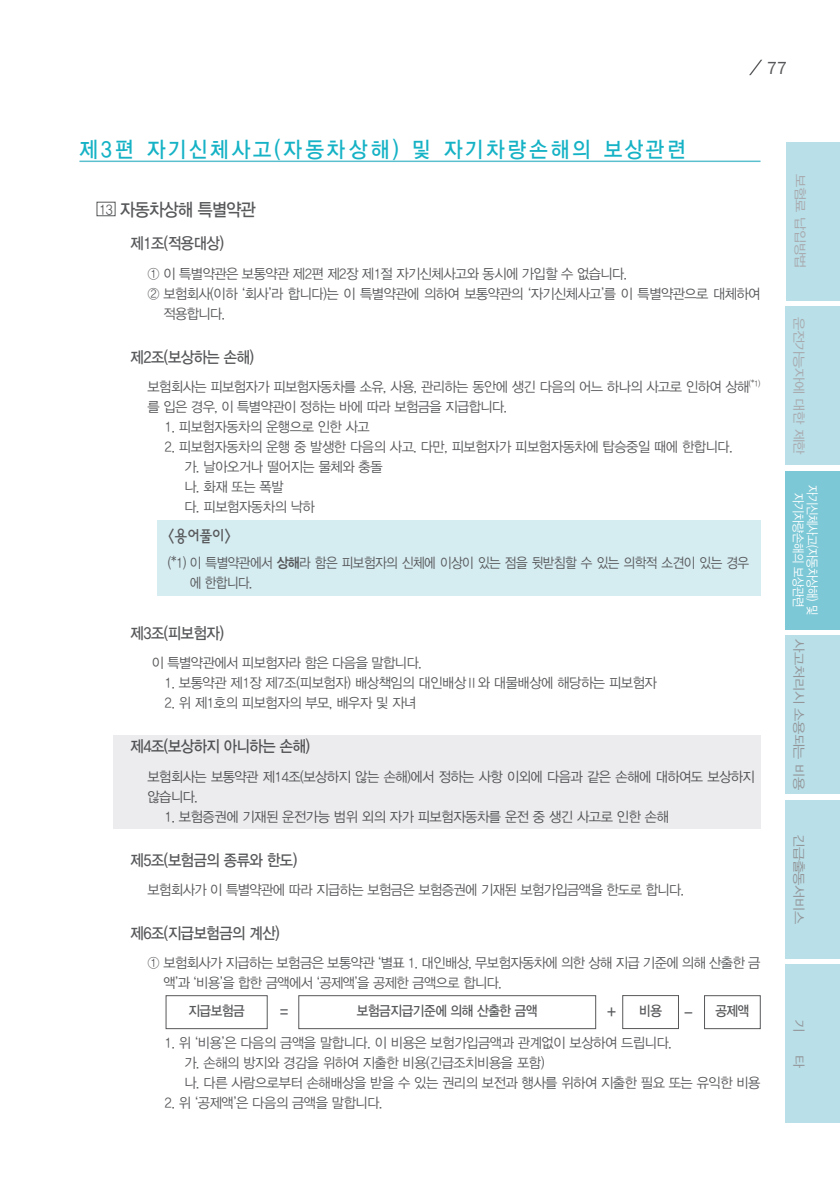
<style>
.page{position:relative;width:840px;height:1191px;background:#fff}
.page>*{position:absolute;margin:0;border:0;box-sizing:border-box;transform-origin:0 0}
.제1편{font:22px "YDVYGO Std 33";letter-spacing:.155em;color:#15b2c5;scale:.9 1}
.특별약관{font:18px "YDVYGO Std 33";letter-spacing:-.03em;color:#57585a;scale:.9 1}
.t1{font:18px "Franklin Gothic";color:#57585a}
.제1절{font:16px "YDVYGO Std 33";letter-spacing:-.03em;color:#57585a;scale:.9 1}
.용어풀이{font:16px "YDVYGO Std 23";color:#57585a;scale:.9 1}
.본문{font:14px/20px "YDVYGO Std 32";letter-spacing:-.04em;color:#57585a;scale:.95 1}
.본문_1{font:14px "YDVYGO Std 32";letter-spacing:-.03em;color:#57585a;scale:.95 1}
.본문-2{font:14px/20px "YDVYGO Std 32";letter-spacing:-.04em;color:#57585a;scale:.9 1}
.표하시라{font:14px "YDVYGO Std 33";letter-spacing:-.03em;color:#57585a;scale:.9 1}
.목차_본문{font:14px "YDVYGO Std 32";color:#57585a;scale:.9 1}
.t2{font:12.8px/14px "YDVYGO Std 12";letter-spacing:-.03em;color:#fff;text-align:center;scale:.87 1}
.t3{font:12.8px "YDVYGO Std 12";letter-spacing:-.03em;color:#939598;scale:1.12 1}
.t4{font:12.8px "YDVYGO Std 12";letter-spacing:-.03em;color:#a8a9ad;scale:1.12 1}
.s1{font-family:"YDVYGO Std 34"}
</style>
<div class="page">
<div style="left:785px;top:142px;width:54px;height:158px;background:#b9dfe8"></div>
<div style="left:784px;top:306px;width:55px;height:159px;background:#b9dfe8"></div>
<div style="left:784px;top:471px;width:55px;height:158px;background:#7cc8d6"></div>
<div style="left:784px;top:635px;width:55px;height:159px;background:#b9dfe8"></div>
<div style="left:784px;top:799px;width:55px;height:159px;background:#b9dfe8"></div>
<div style="left:784px;top:964px;width:55px;height:159px;background:#b9dfe8"></div>
<svg style="left:749px;top:60px;width:13px;height:15px"></svg>
<hr style="left:79px;top:160px;width:681px;height:2px;background:#5cbfce">
<div style="left:96px;top:202px;width:19px;height:14px;border:1px solid #57585a"></div>
<div style="left:156px;top:520px;width:604px;height:76px;background:#d5ecf1"></div>
<div style="left:166px;top:995px;width:101px;height:34px;border:1px solid #57585a"></div>
<div style="left:622px;top:995px;width:56px;height:33px;border:1px solid #57585a"></div>
<div style="left:703px;top:995px;width:57px;height:34px;border:1px solid #57585a"></div>
<div style="left:298px;top:995px;width:297px;height:34px;border:1px solid #57585a"></div>
<div style="left:113px;top:735px;width:647px;height:94px;background:#ececee"></div>
<p class="제1편" style="left:79px;top:138px;width:674px">제3편 자기신체사고(자동차상해) 및 자기차량손해의 보상관련</p>
<p class="t1" style="left:766px;top:57px;width:22px">77</p>
<p class="목차_본문" style="left:99px;top:202px;width:17px">13</p>
<p class="특별약관" style="left:120px;top:200px;width:152px">자동차상해 특별약관</p>
<p class="제1절" style="left:130px;top:235px;width:105px">제1조(적용대상)</p>
<p class="본문" style="left:147px;top:264px;width:506px">① 이 특별약관은 보통약관 제2편 제2장 제1절 자기신체사고와 동시에 가입할 수 없습니다.</p>
<p class="본문" style="left:163px;top:284px;width:629px;text-indent:-16px">② 보험회사(이하 ‘회사’라 합니다)는 이 특별약관에 의하여 보통약관의 ‘자기신체사고’를 이 특별약관으로 대체하여 적용합니다.</p>
<p class="제1절" style="left:130px;top:349px;width:139px">제2조(보상하는 손해)</p>
<p class="본문" style="left:147px;top:377px;width:646px">보험회사는 피보험자가 피보험자동차를 소유, 사용, 관리하는 동안에 생긴 다음의 어느 하나의 사고로 인하여 상해<sup>(*1) </sup>를 입은 경우, 이 특별약관이 정하는 바에 따라 보험금을 지급합니다.</p>
<p class="본문_1" style="left:164px;top:420px;width:217px">1. 피보험자동차의 운행으로 인한 사고</p>
<p class="본문_1" style="left:164px;top:440px;width:599px">2. 피보험자동차의 운행 중 발생한 다음의 사고. 다만, 피보험자가 피보험자동차에 탑승중일 때에 한합니다.</p>
<p class="본문_1" style="left:184px;top:460px;width:210px">가. 날아오거나 떨어지는 물체와 충돌</p>
<p class="본문_1" style="left:184px;top:480px;width:106px">나. 화재 또는 폭발</p>
<p class="본문_1" style="left:184px;top:500px;width:139px">다. 피보험자동차의 낙하</p>
<p class="용어풀이" style="left:168px;top:528px;width:72px">&lt;용어풀이&gt;</p>
<p class="본문-2" style="left:190px;top:552px;width:622px;text-indent:-22px">(*1) 이 특별약관에서 <span class="s1">상해</span>라 함은 피보험자의 신체에 이상이 있는 점을 뒷받침할 수 있는 의학적 소견이 있는 경우 에 한합니다.</p>
<p class="제1절" style="left:130px;top:625px;width:105px">제3조(피보험자)</p>
<p class="본문" style="left:152px;top:653px;width:285px">이 특별약관에서 피보험자라 함은 다음을 말합니다.</p>
<p class="본문_1" style="left:164px;top:676px;width:519px">1. 보통약관 제1장 제7조(피보험자) 배상책임의 대인배상Ⅱ와 대물배상에 해당하는 피보험자</p>
<p class="본문_1" style="left:164px;top:696px;width:266px">2. 위 제1호의 피보험자의 부모, 배우자 및 자녀</p>
<p class="제1절" style="left:130px;top:738px;width:201px">제4조(보상하지 아니하는 손해)</p>
<p class="본문" style="left:147px;top:766px;width:640px">보험회사는 보통약관 제14조(보상하지 않는 손해)에서 정하는 사항 이외에 다음과 같은 손해에 대하여도 보상하지 않습니다.</p>
<p class="본문_1" style="left:164px;top:809px;width:532px">1. 보험증권에 기재된 운전가능 범위 외의 자가 피보험자동차를 운전 중 생긴 사고로 인한 손해</p>
<p class="제1절" style="left:130px;top:851px;width:187px">제5조(보험금의 종류와 한도)</p>
<p class="본문" style="left:147px;top:880px;width:566px">보험회사가 이 특별약관에 따라 지급하는 보험금은 보험증권에 기재된 보험가입금액을 한도로 합니다.</p>
<p class="제1절" style="left:130px;top:925px;width:167px">제6조(지급보험금의 계산)</p>
<p class="본문" style="left:163px;top:953px;width:629px;text-indent:-16px">① 보험회사가 지급하는 보험금은 보통약관 ‘별표 1. 대인배상, 무보험자동차에 의한 상해 지급 기준에 의해 산출한 금 액’과 ‘비용’을 합한 금액에서 ‘공제액’을 공제한 금액으로 합니다.</p>
<p class="표하시라" style="left:188px;top:1004px;width:64px">지급보험금</p>
<p class="표하시라" style="left:280px;top:1005px;width:10px">=</p>
<p class="표하시라" style="left:356px;top:1004px;width:202px">보험금지급기준에 의해 산출한 금액</p>
<p class="표하시라" style="left:607px;top:1005px;width:11px">+</p>
<p class="표하시라" style="left:638px;top:1004px;width:27px">비용</p>
<p class="표하시라" style="left:684px;top:1005px;width:10px">-</p>
<p class="표하시라" style="left:715px;top:1004px;width:39px">공제액</p>
<p class="본문_1" style="left:164px;top:1036px;width:535px">1. 위 ‘비용’은 다음의 금액을 말합니다. 이 비용은 보험가입금액과 관계없이 보상하여 드립니다.</p>
<p class="본문_1" style="left:184px;top:1056px;width:380px">가. 손해의 방지와 경감을 위하여 지출한 비용(긴급조치비용을 포함)</p>
<p class="본문_1" style="left:184px;top:1076px;width:607px">나. 다른 사람으로부터 손해배상을 받을 수 있는 권리의 보전과 행사를 위하여 지출한 필요 또는 유익한 비용</p>
<p class="본문_1" style="left:164px;top:1096px;width:231px">2. 위 ‘공제액’은 다음의 금액을 말합니다.</p>
<p class="t4" style="left:806px;top:174px;width:86px;rotate:90deg">보험료 납입방법</p>
<p class="t4" style="left:805px;top:317px;width:125px;rotate:90deg">운전가능자에 대한 제한</p>
<p class="t2" style="left:818px;top:485px;width:150px;rotate:90deg">자기신체사고(자동차상해) 및 자기차량손해의 보상관련</p>
<p class="t3" style="left:805px;top:639px;width:136px;rotate:90deg">사고처리시 소용되는 비용</p>
<p class="t3" style="left:805px;top:834px;width:82px;rotate:90deg">긴급출동서비스</p>
<p class="t3" style="left:805px;top:1019px;width:13px;rotate:90deg">기</p>
<p class="t3" style="left:805px;top:1054px;width:13px;rotate:90deg">타</p>
</div>
